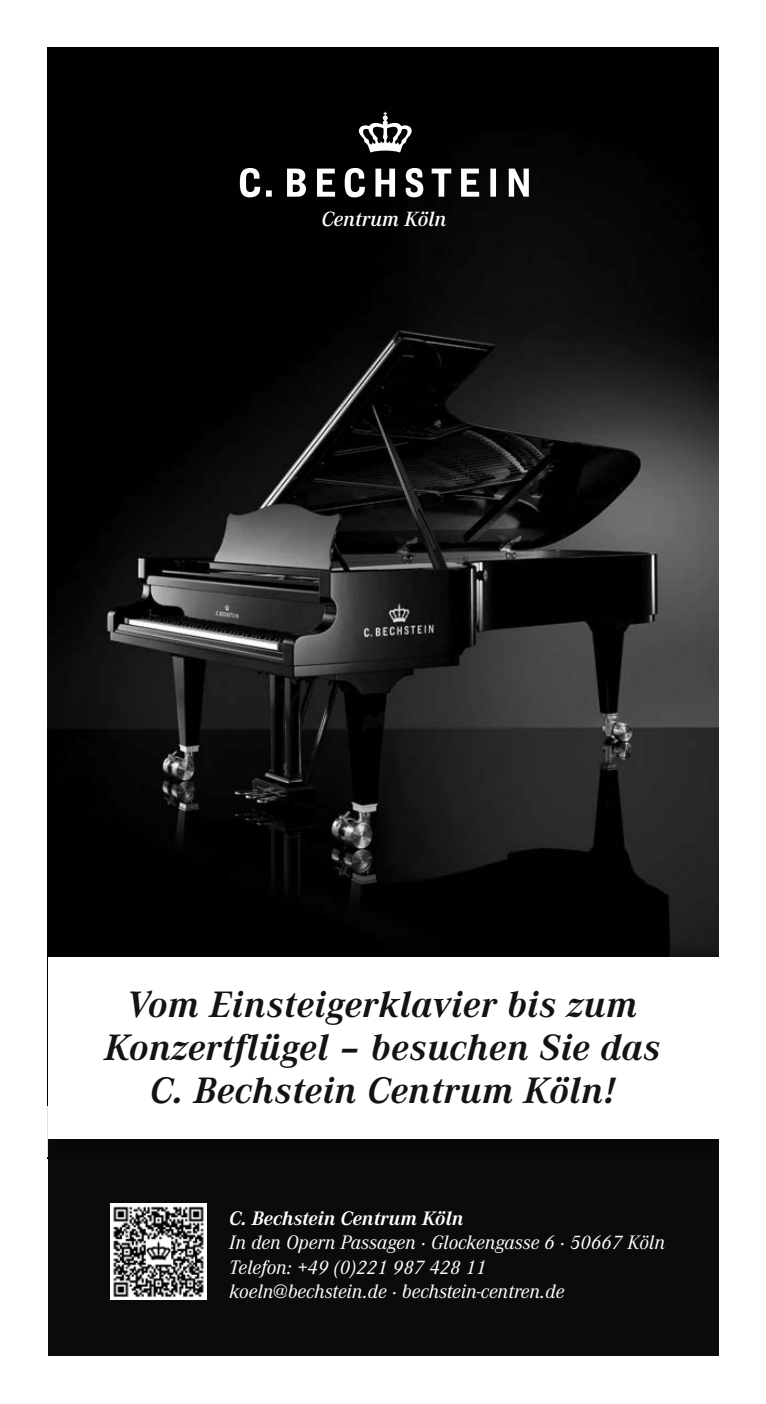
<style>
.page{position:relative;width:766px;height:1404px;background:#fff}
.page>*{position:absolute;margin:0;border:0;box-sizing:border-box;transform-origin:0 0}
.t1{font:italic 700 36px/43.2px "Corporate ABQ";letter-spacing:.01em;color:#131313;text-align:center}
.t2{font:italic 600 21.38px "Corporate A Pro";color:#fff}
.t3{font:italic 20.25px/24.3px "Corporate A Pro";color:#fff}
.t4{font:italic 700 20.25px "Corporate A Pro";color:#fff}
</style>
<div class="page">
<div style="left:48px;top:48px;width:670px;height:1307px;background:#0b0b0b"></div>
<img style="left:48px;top:111px;width:670px;height:1028px">
<svg style="left:240px;top:112px;width:288px;height:85px"></svg>
<img style="left:48px;top:950px;width:670px;height:7px">
<div style="left:48px;top:957px;width:670px;height:181px;background:#fff"></div>
<img style="left:111px;top:1203px;width:95px;height:96px">
<p class="t2" style="left:321px;top:204px;width:127px">Centrum Köln</p>
<h1 class="t1" style="left:104px;top:982px;width:557px">Vom Einsteigerklavier bis zum<br>Konzertflügel – besuchen Sie das<br>C. Bechstein Centrum Köln!</h1>
<p class="t4" style="left:229px;top:1203px;width:235px">C. Bechstein Centrum Köln</p>
<p class="t3" style="left:229px;top:1229px;width:437px">In den Opern Passagen · Glockengasse 6 · 50667 Köln<br>Telefon: +49 (0)221 987 428 11<br>koeln@bechstein.de · bechstein-centren.de</p>
</div>
